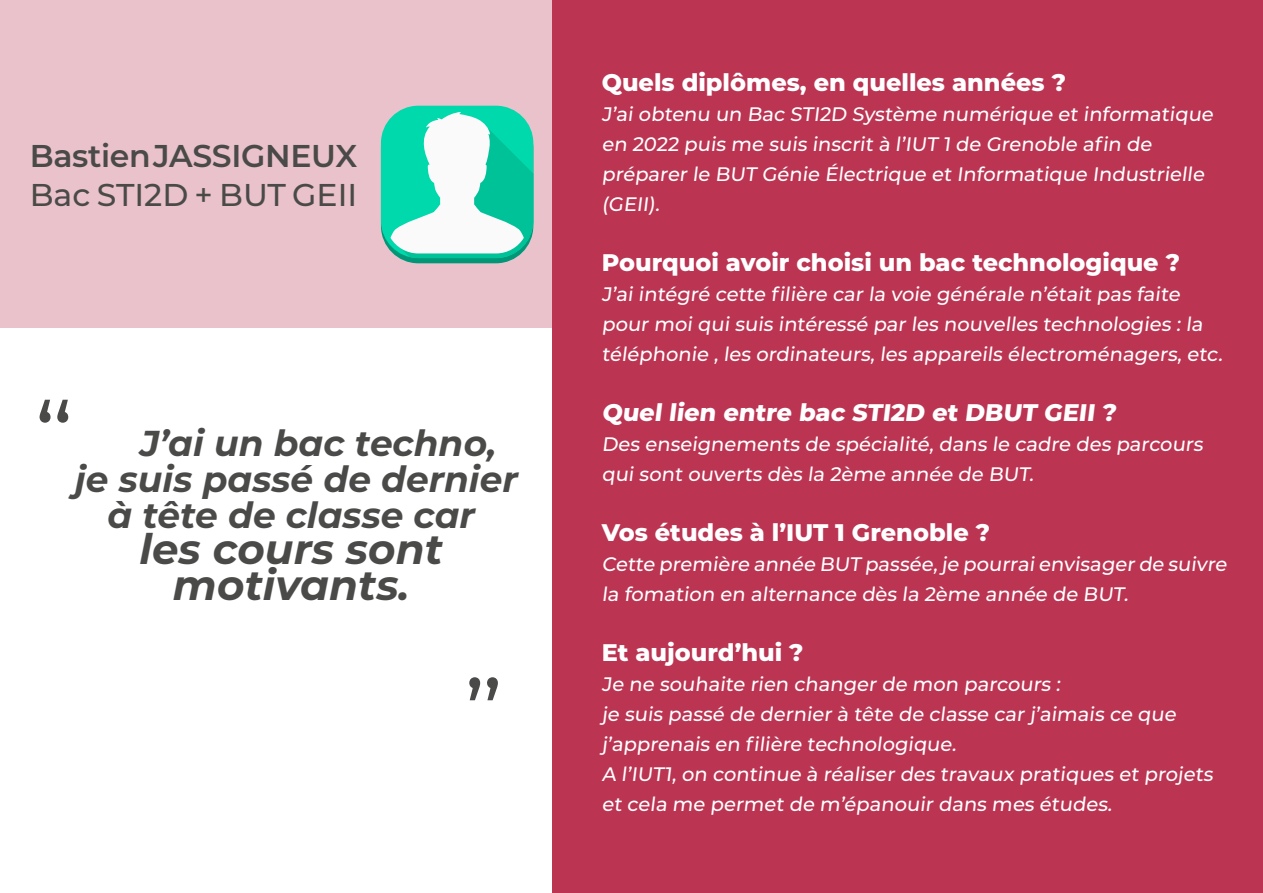
<style>
.page{position:relative;width:1263px;height:893px;background:#fff}
.page>*{position:absolute;margin:0;border:0;box-sizing:border-box;transform-origin:0 0}
.t1{font:500 82.5px "Montserrat";color:#4a4a49}
.t2{font:italic 700 42px/36px "Montserrat";color:#4a4a49;text-align:center}
.t3{font:italic 700 36px "Montserrat";color:#4a4a49}
.t4{font:600 31.5px "Montserrat";letter-spacing:-.01em;color:#4a4a49}
.t5{font:500 31.5px "Montserrat";color:#4a4a49}
.t6{font:800 24px "Montserrat";color:#fff}
.t7{font:500 19.5px/30px "Montserrat";letter-spacing:-.005em;color:#fff}
</style>
<div class="page">
<div style="left:0;top:0;width:557px;height:327px;background:#eac2cb"></div>
<div style="left:553px;top:0;width:710px;height:893px;background:#bb3553"></div>
<div style="left:381px;top:111px;width:152px;height:152px;background:#009678;border-radius:37px"></div>
<div style="left:381px;top:106px;width:152px;height:152px;background:#00d9ab;border-radius:37px"></div>
<svg style="left:390px;top:112px;width:143px;height:146px"></svg>
<p class="t4" style="left:30px;top:134px;width:329px">Bastien JASSIGNEUX</p>
<p class="t5" style="left:30px;top:173px;width:329px">Bac STI2D + BUT GEII</p>
<p class="t1" style="left:36px;top:374px;width:38px">‘‘</p>
<p class="t3" style="left:140px;top:417px;width:358px">J’ai un bac techno,</p>
<p class="t3" style="left:75px;top:453px;width:444px">je suis passé de dernier</p>
<p class="t3" style="left:108px;top:489px;width:369px">à tête de classe car</p>
<p class="t2" style="left:140px;top:529px;width:305px">les cours sont motivants.</p>
<p class="t1" style="left:465px;top:652px;width:38px">’’</p>
<p class="t6" style="left:602px;top:65px;width:466px">Quels diplômes, en quelles années ?</p>
<p class="t7" style="left:602px;top:99px;width:616px">J’ai obtenu un Bac STI2D Système numérique et informatique en 2022 puis me suis inscrit à l’IUT 1 de Grenoble afin de préparer le BUT Génie Électrique et Informatique Industrielle (GEII).</p>
<p class="t6" style="left:602px;top:245px;width:580px">Pourquoi avoir choisi un bac technologique ?</p>
<p class="t7" style="left:602px;top:279px;width:625px">J’ai intégré cette filière car la voie générale n’était pas faite pour moi qui suis intéressé par les nouvelles technologies : la téléphonie , les ordinateurs, les appareils électroménagers, etc.</p>
<p class="t6" style="left:602px;top:395px;width:520px">Quel lien entre bac STI2D et DBUT GEII ?</p>
<p class="t7" style="left:602px;top:429px;width:606px">Des enseignements de spécialité, dans le cadre des parcours</p>
<p class="t7" style="left:602px;top:459px;width:437px">qui sont ouverts dès la 2ème année de BUT.</p>
<p class="t6" style="left:602px;top:515px;width:390px">Vos études à l’IUT 1 Grenoble ?</p>
<p class="t7" style="left:602px;top:549px;width:630px">Cette première année BUT passée,je pourraienvisager de suivre la fomation en alternance dès la 2ème année de BUT.</p>
<p class="t6" style="left:602px;top:635px;width:203px">Et aujourd’hui ?</p>
<p class="t7" style="left:602px;top:669px;width:463px">Je ne souhaite rien changer de mon parcours :</p>
<p class="t7" style="left:602px;top:699px;width:579px">je suis passé de dernier à tête de classe car j ’aimais ce que j’apprenais en filière technologique.</p>
<p class="t7" style="left:602px;top:759px;width:616px">A l’IUT1, on continue à réaliser des travaux pratiques et projets et cela me permet de m’épanouir dans mes études.</p>
</div>
